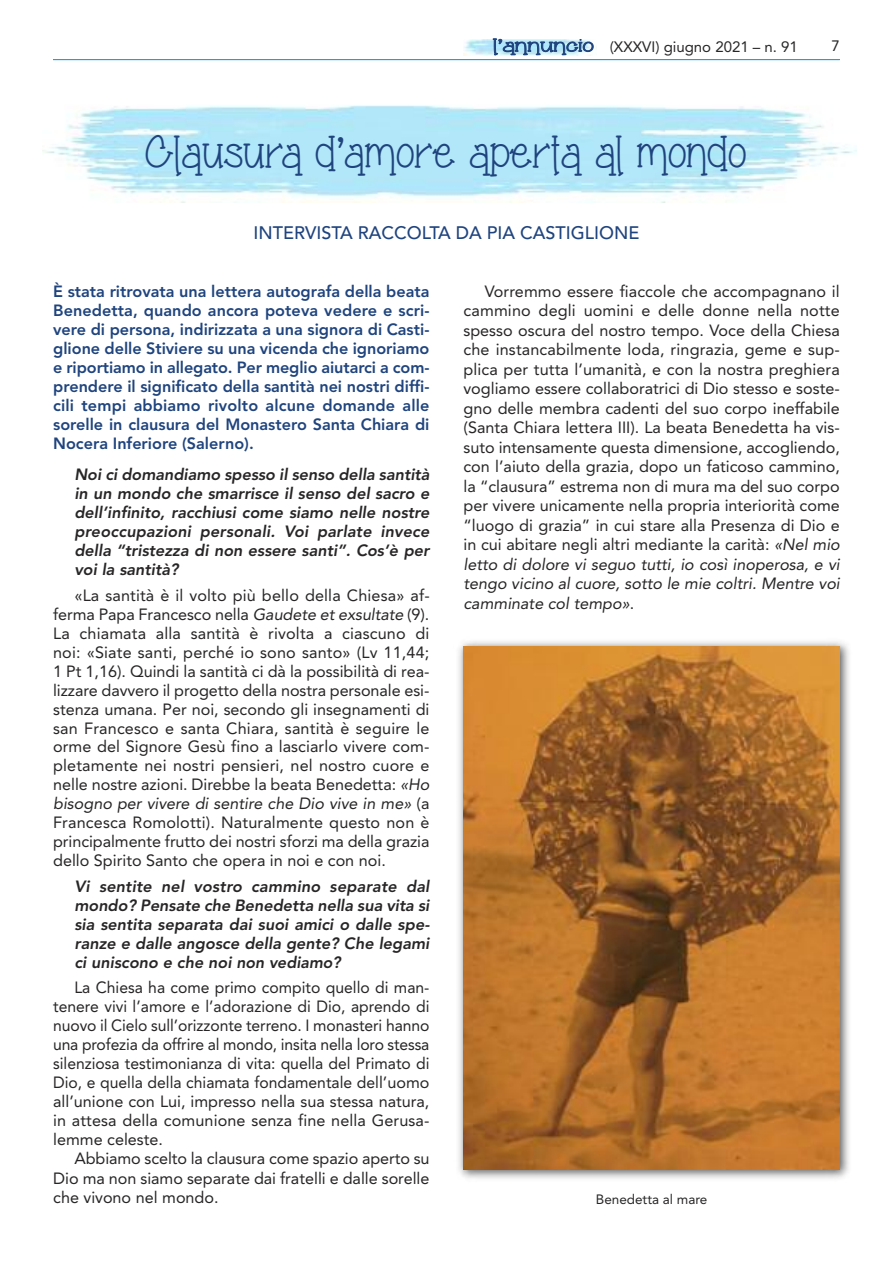
<style>
.page{position:relative;width:893px;height:1263px;background:#fff}
.page>*{position:absolute;margin:0;border:0;box-sizing:border-box;transform-origin:0 0}
.t1{font:45px "Grandma's Garden";color:#1f447e}
.t2{font:500 18px "Avenir";color:#1f447e}
.t3{font:16.2px/19px "Avenir";color:#272526;text-align:justify}
.t4{font:italic 800 16.2px/19px "Avenir";color:#272526;text-align:justify}
.t5{font:800 16.2px/19px "Avenir";color:#1f447e;text-align:justify}
.t6{font:15px "Avenir";color:#272526}
.t7{font:13.5px "Avenir";color:#272526}
.s1{font-family:"Grandma's Garden";font-size:18px;color:#1f447e}
.s2{font-style:italic}
</style>
<div class="page">
<img style="left:463px;top:40px;width:128px;height:15px">
<hr style="left:53px;top:59px;width:787px;height:1px;background:#00acec">
<img style="left:458px;top:641px;width:391px;height:538px">
<img style="left:463px;top:646px;width:377px;height:523px">
<p class="t6" style="left:493px;top:34px;width:307px"><span class="s1">l’annuncio</span> (XXXVI) giugno 2021 – n. 91</p>
<p class="t6" style="left:831px;top:34px;width:10px">7</p>
<h1 class="t1" style="left:144px;top:120px;width:604px">clausura d’amore aperta al mondo</h1>
<p class="t2" style="left:253px;top:217px;width:388px">INTERVISTA RACCOLTA DA PIA CASTIGLIONE</p>
<p class="t5" style="left:53px;top:282px;width:378px">È stata ritrovata una lettera autografa della beata Benedetta, quando ancora poteva vedere e scri&shy;vere di persona, indirizzata a una signora di Casti&shy;glione delle Stiviere su una vicenda che ignoriamo e riportiamo in allegato. Per meglio aiutarci a com&shy;prendere il significato della santità nei nostri diffi&shy;cili tempi abbiamo rivolto alcune domande alle sorelle in clausura del Monastero Santa Chiara di Nocera Inferiore (Salerno).</p>
<p class="t4" style="left:74px;top:465px;width:357px">Noi ci domandiamo spesso il senso della santità in un mondo che smarrisce il senso del sacro e dell’infinito, racchiusi come siamo nelle nostre preoccupazioni personali. Voi parlate invece della “tristezza di non essere santi”. Cos’è per voi la santità?</p>
<p class="t3" style="left:53px;top:585px;width:378px;text-indent:21px">«La santità è il volto più bello della Chiesa» af&shy;ferma Papa Francesco nella <span class="s2">Gaudete et exsultate</span> (9).<br>La chiamata alla santità è rivolta a ciascuno di noi: «Siate santi, perché io sono santo» (Lv 11,44; 1 Pt 1,16). Quindi la santità ci dà la possibilità di rea&shy;lizzare davvero il progetto della nostra personale esi&shy;stenza umana. Per noi, secondo gli insegnamenti di san Francesco e santa Chiara, santità è seguire le orme del Signore Gesù fino a lasciarlo vivere com&shy;pletamente nei nostri pensieri, nel nostro cuore e nelle nostre azioni. Direbbe la beata Benedetta: <span class="s2">«Ho bisogno per vivere di sentire che Dio vive in me»</span> (a Francesca Romolotti). Naturalmente questo non è principalmente frutto dei nostri sforzi ma della grazia dello Spirito Santo che opera in noi e con noi.</p>
<p class="t4" style="left:74px;top:877px;width:357px">Vi sentite nel vostro cammino separate dal mondo? Pensate che Benedetta nella sua vita si sia sentita separata dai suoi amici o dalle spe&shy;ranze e dalle angosce della gente? Che legami ci uniscono e che noi non vediamo?</p>
<p class="t3" style="left:53px;top:977px;width:378px;text-indent:21px">La Chiesa ha come primo compito quello di man&shy;tenere vivi l’amore e l’adorazione di Dio, aprendo di nuovo il Cielo sull’orizzonte terreno. I monasteri hanno una profezia da offrire al mondo, insita nella loro stessa silenziosa testimonianza di vita: quella del Primato di Dio, e quella della chiamata fondamentale dell’uomo all’unione con Lui, impresso nella sua stessa natura, in attesa della comunione senza fine nella Gerusa&shy;lemme celeste.</p>
<p class="t3" style="left:53px;top:1148px;width:378px;line-height:19.5px;text-indent:21px">Abbiamo scelto la clausura come spazio aperto su Dio ma non siamo separate dai fratelli e dalle sorelle che vivono nel mondo.</p>
<p class="t3" style="left:463px;top:281px;width:378px;line-height:19.5px;text-indent:21px">Vorremmo essere fiaccole che accompagnano il cammino degli uomini e delle donne nella notte spesso oscura del nostro tempo. Voce della Chiesa che instancabilmente loda, ringrazia, geme e sup&shy;plica per tutta l’umanità, e con la nostra preghiera vogliamo essere collaboratrici di Dio stesso e soste&shy;gno delle membra cadenti del suo corpo ineffabile (Santa Chiara lettera III). La beata Benedetta ha vis&shy;suto intensamente questa dimensione, accogliendo, con l’aiuto della grazia, dopo un faticoso cammino, la “clausura” estrema non di mura ma del suo corpo per vivere unicamente nella propria interiorità come “luogo di grazia” in cui stare alla Presenza di Dio e in cui abitare negli altri mediante la carità: <span class="s2">«Nel mio letto di dolore vi seguo tutti, io così inoperosa, e vi tengo vicino al cuore, sotto le mie coltri. Mentre voi camminate col tempo»</span>.</p>
<p class="t7" style="left:596px;top:1189px;width:113px">Benedetta al mare</p>
</div>
